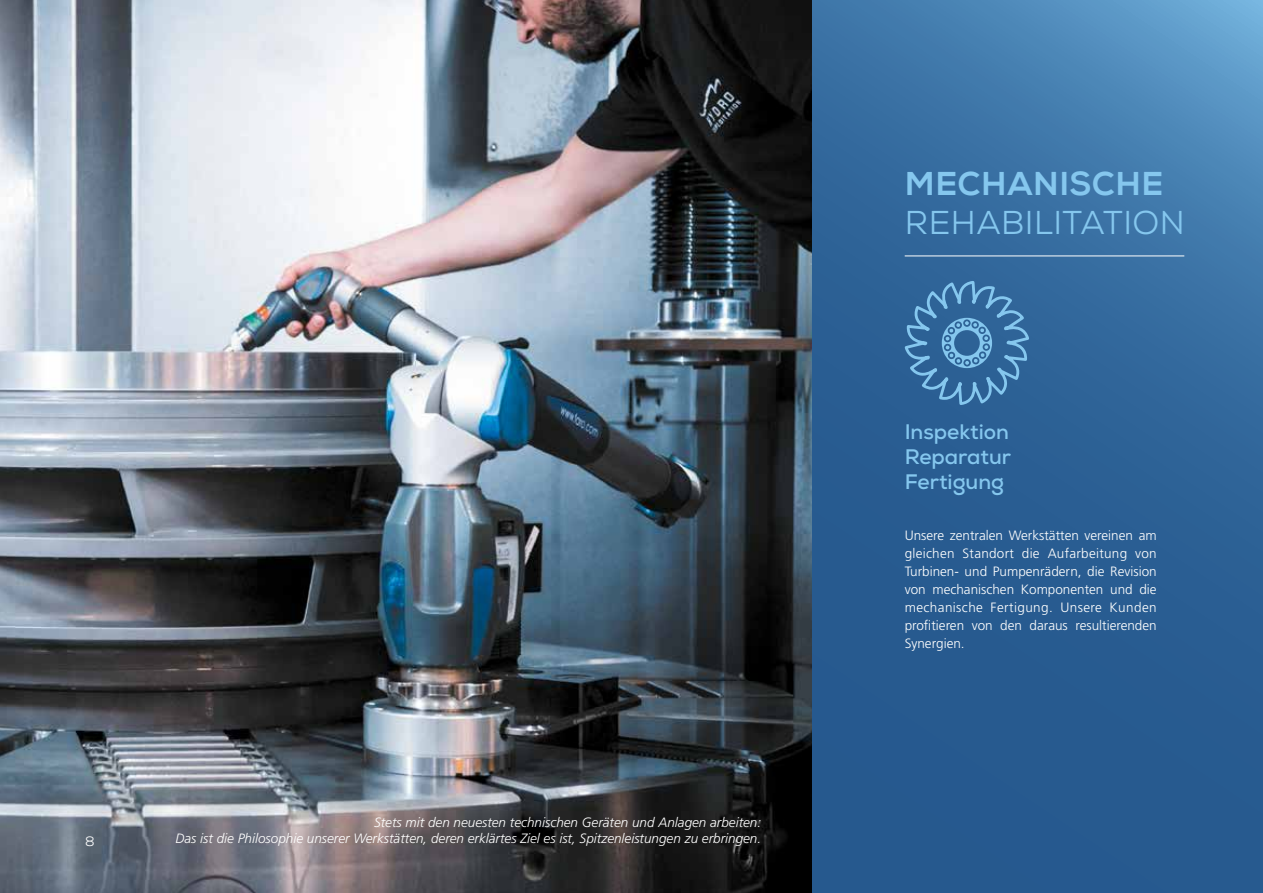
<style>
.page{position:relative;width:1263px;height:893px;background:#fff}
.page>*{position:absolute;margin:0;border:0;box-sizing:border-box;transform-origin:0 0}
.t1{font:33px "Nexa";letter-spacing:.015em;color:#85c7ee}
.t2{font:800 33px "Nexa";letter-spacing:.015em;color:#85c7ee}
.t3{font:700 21px/25.2px "Nexa";color:#85c7ee;text-align:justify}
.t4{font:300 13.5px/18px "Frutiger LT Std";color:#fff;text-align:justify}
.t5{font:italic 300 13.5px/16.2px "Frutiger LT Std";color:#fff;text-align:right}
.t6{font:13.5px "Nexa";color:#fff}
</style>
<div class="page">
<img style="left:0;top:0;width:812px;height:893px">
<svg style="left:812px;top:0;width:451px;height:893px;background:#31679a"></svg>
<hr style="left:905px;top:256px;width:279px;height:1px;background:#fff">
<svg style="left:902px;top:279px;width:129px;height:128px;background:#3e76a7"></svg>
<p class="t6" style="left:85px;top:833px;width:11px">8</p>
<p class="t5" style="left:176px;top:814px;width:587px">Stets mit den neuesten technischen Geräten und Anlagen arbeiten:<br>Das ist die Philosophie unserer Werkstätten, deren erklärtes Ziel es ist, Spitzenleistungen zu erbringen.</p>
<h1 class="t2" style="left:905px;top:163px;width:260px">MECHANISCHE</h1>
<h1 class="t1" style="left:905px;top:202px;width:281px">REHABILITATION</h1>
<h2 class="t3" style="left:905px;top:419px;width:108px">Inspektion Reparatur Fertigung</h2>
<p class="t4" style="left:905px;top:527px;width:253px">Unsere zentralen Werkstätten vereinen am gleichen Standort die Aufarbeitung von Turbinen- und Pumpenrädern, die Revision von mechanischen Komponenten und die mechanische Fertigung. Unsere Kunden profitieren von den daraus resultierenden Synergien.</p>
</div>
